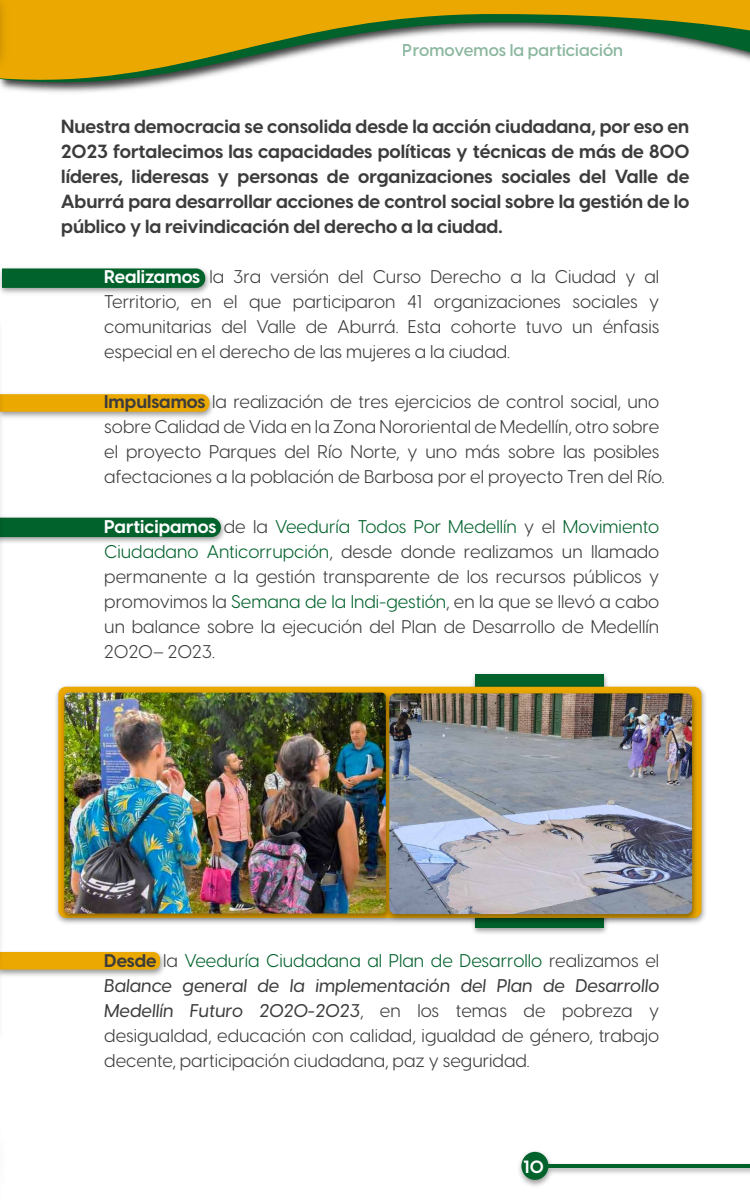
<style>
.page{position:relative;width:750px;height:1200px;background:#fff}
.page>*{position:absolute;margin:0;border:0;box-sizing:border-box;transform-origin:0 0}
.t1{font:700 18.75px/25px "Visby CF";color:#3c3c3c;text-align:justify}
.t2{font:18.12px/25px "Visby CF";color:#3c3c3c;text-align:justify}
.t3{font:700 17.5px "Visby CF";color:#fff}
.t4{font:600 16.88px "Visby CF";letter-spacing:.005em;color:#02622c}
.s1{font-weight:700;color:#fff}
.s2{font-weight:700}
.s3{color:#02622c}
.s4{font-weight:500;font-style:italic}
</style>
<div class="page">
<img style="left:0;top:268px;width:210px;height:26px">
<svg style="left:3px;top:268px;width:202px;height:20px"></svg>
<img style="left:8px;top:517px;width:217px;height:26px">
<div style="left:8px;top:518px;width:213px;height:19px;background:#02622c"></div>
<img style="left:8px;top:393px;width:205px;height:25px">
<svg style="left:8px;top:394px;width:201px;height:18px"></svg>
<img style="left:8px;top:951px;width:157px;height:25px">
<div style="left:8px;top:952px;width:152px;height:18px;background:#eba800"></div>
<img style="left:519px;top:1151px;width:231px;height:35px">
<hr style="left:527px;top:1164px;width:223px;height:4px;background:#02622c">
<div style="left:521px;top:1152px;width:27px;height:28px;background:#02622c;border-radius:50%"></div>
<svg style="left:0;top:0;width:750px;height:91px"></svg>
<img style="left:0;top:392px;width:8px;height:585px">
<img style="left:0;top:0;width:13px;height:76px">
<img style="left:473px;top:673px;width:135px;height:261px">
<div style="left:476px;top:674px;width:128px;height:254px;background:#02622c"></div>
<img style="left:55px;top:682px;width:651px;height:246px">
<img style="left:57px;top:688px;width:325px;height:236px">
<img style="left:64px;top:693px;width:318px;height:221px">
<img style="left:382px;top:688px;width:318px;height:236px">
<img style="left:389px;top:693px;width:303px;height:221px">
<p class="t4" style="left:403px;top:37px;width:222px">Promovemos la particiación</p>
<p class="t1" style="left:61px;top:113px;width:630px">Nuestra democracia se consolida desde la acción ciudadana, por eso en 2023 fortalecimos las capacidades políticas y técnicas de más de 800 líderes, lideresas y personas de organizaciones sociales del Valle de Aburrá para desarrollar acciones de control social sobre la gestión de lo público y la reivindicación del derecho a la ciudad.</p>
<p class="t2" style="left:104px;top:263px;width:557px"><span class="s1">Realizamos</span> la 3ra versión del Curso Derecho a la Ciudad y al Territorio, en el que participaron 41 organizaciones sociales y comunitarias del Valle de Aburrá. Esta cohorte tuvo un énfasis especial en el derecho de las mujeres a la ciudad.</p>
<p class="t2" style="left:104px;top:388px;width:562px;text-align:left"><span class="s2">Impulsamos</span> la realización de tres ejercicios de control social, uno sobre Calidad de Vida en la Zona Nororiental de Medellín, otro sobre el proyecto Parques del Río Norte, y uno más sobre las posibles afectaciones a la población de Barbosa por el proyecto Tren del Río.</p>
<p class="t2" style="left:104px;top:513px;width:557px"><span class="s1">Participamos</span> de la <span class="s3">Veeduría Todos Por Medellín</span> y el <span class="s3">Movimiento Ciudadano Anticorrupción</span>, desde donde realizamos un llamado permanente a la gestión transparente de los recursos públicos y promovimos la <span class="s3">Semana de la Indi-gestión</span>, en la que se llevó a cabo un balance sobre la ejecución del Plan de Desarrollo de Medellín 2020– 2023.</p>
<p class="t2" style="left:104px;top:947px;width:557px"><span class="s2">Desde</span> la <span class="s3">Veeduría Ciudadana al Plan de Desarrollo</span> realizamos el <span class="s4">Balance general de la implementación del Plan de Desarrollo Medellín Futuro 2020-2023</span>, en los temas de pobreza y desigualdad, educación con calidad, igualdad de género, trabajo decente, participación ciudadana, paz y seguridad.</p>
<p class="t3" style="left:523px;top:1153px;width:22px">10</p>
</div>
